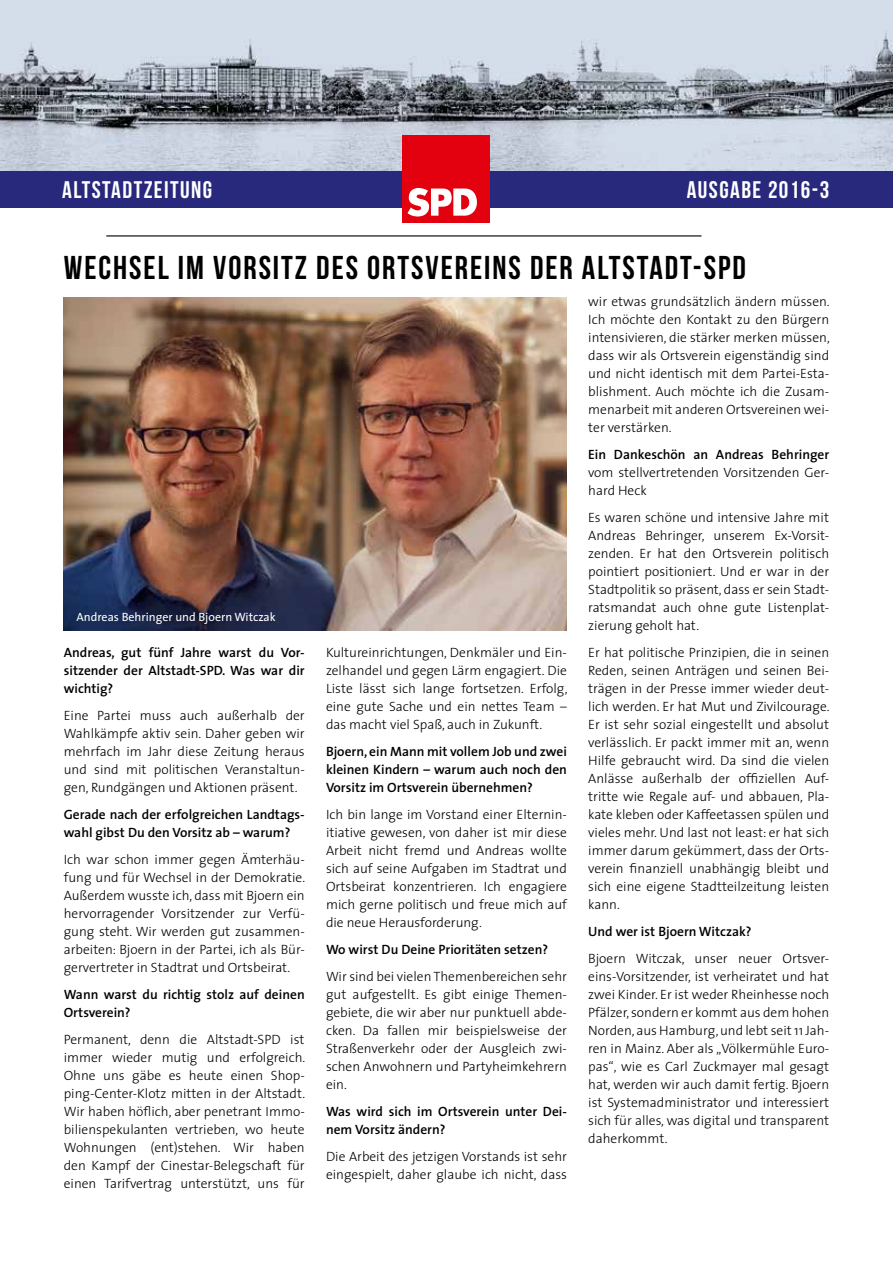
<style>
.page{position:relative;width:893px;height:1263px;background:#fff}
.page>*{position:absolute;margin:0;border:0;box-sizing:border-box;transform-origin:0 0}
.t1{font:33px "Bebas Neue";letter-spacing:.06em;color:#000}
.t2{font:24px "Bebas Neue";letter-spacing:.06em;color:#fff}
.t3{font:300 13.5px/18px "The Sans";color:#000;text-align:justify}
.t4{font:600 13.5px/18px "The Sans";color:#000}
.t5{font:12px "The Sans";color:#fff}
</style>
<div class="page">
<img style="left:64px;top:297px;width:503px;height:333px">
<svg style="left:0;top:0;width:893px;height:171px;background:#b3bbc6"></svg>
<div style="left:0;top:171px;width:893px;height:36px;background:#28297d"></div>
<div style="left:402px;top:135px;width:88px;height:88px;background:#e3000f"></div>
<svg style="left:407px;top:188px;width:70px;height:28px"></svg>
<hr style="left:106px;top:235px;width:595px;height:1px;background:#000">
<h2 class="t2" style="left:62px;top:177px;width:152px">ALTSTADTZEITUNG</h2>
<h2 class="t2" style="left:687px;top:177px;width:144px">AUSGABE 2016-3</h2>
<h1 class="t1" style="left:64px;top:249px;width:684px">WECHSEL IM VORSITZ DES ORTSVEREINS DER ALTSTADT-SPD</h1>
<p class="t5" style="left:77px;top:607px;width:201px">Andreas Behringer und Bjoern Witczak</p>
<p class="t4" style="left:64px;top:643px;width:242px;text-align:justify">Andreas, gut fünf Jahre warst du Vor&shy;sitzender der Altstadt-SPD. Was war dir wichtig?</p>
<p class="t3" style="left:64px;top:706px;width:242px">Eine Partei muss auch außerhalb der Wahlkämpfe aktiv sein. Daher geben wir mehrfach im Jahr diese Zeitung heraus und sind mit politischen Veranstaltun&shy;gen, Rundgängen und Aktionen präsent.</p>
<p class="t4" style="left:64px;top:805px;width:242px">Gerade nach der erfolgreichen Landtags&shy;wahl gibst Du den Vorsitz ab – warum?</p>
<p class="t3" style="left:64px;top:850px;width:243px">Ich war schon immer gegen Ämterhäu&shy;fung und für Wechsel in der Demokratie.<br>Außerdem wusste ich, dass mit Bjoern ein hervorragender Vorsitzender zur Verfü&shy;gung steht. Wir werden gut zusammen&shy;arbeiten: Bjoern in der Partei, ich als Bür&shy;gervertreter in Stadtrat und Ortsbeirat.</p>
<p class="t4" style="left:64px;top:985px;width:242px">Wann warst du richtig stolz auf deinen<br>Ortsverein?</p>
<p class="t3" style="left:64px;top:1030px;width:243px">Permanent, denn die Altstadt-SPD ist immer wieder mutig und erfolgreich.<br>Ohne uns gäbe es heute einen Shop&shy;ping-Center-Klotz mitten in der Altstadt.<br>Wir haben höflich, aber penetrant Immo&shy;bilienspekulanten vertrieben, wo heute Wohnungen (ent)stehen. Wir haben den Kampf der Cinestar-Belegschaft für einen Tarifvertrag unterstützt, uns für</p>
<p class="t3" style="left:326px;top:643px;width:243px">Kultureinrichtungen, Denkmäler und Ein&shy;zelhandel und gegen Lärm engagiert. Die Liste lässt sich lange fortsetzen. Erfolg, eine gute Sache und ein nettes Team – das macht viel Spaß, auch in Zukunft.</p>
<p class="t4" style="left:326px;top:742px;width:242px;text-align:justify">Bjoern, ein Mann mit vollem Job und zwei kleinen Kindern – warum auch noch den Vorsitz im Ortsverein übernehmen?</p>
<p class="t3" style="left:326px;top:805px;width:242px">Ich bin lange im Vorstand einer Elternin&shy;itiative gewesen, von daher ist mir diese Arbeit nicht fremd und Andreas wollte sich auf seine Aufgaben im Stadtrat und Ortsbeirat konzentrieren. Ich engagiere mich gerne politisch und freue mich auf die neue Herausforderung.</p>
<p class="t4" style="left:326px;top:940px;width:224px">Wo wirst Du Deine Prioritäten setzen?</p>
<p class="t3" style="left:326px;top:967px;width:242px">Wir sind bei vielen Themenbereichen sehr gut aufgestellt. Es gibt einige Themen&shy;gebiete, die wir aber nur punktuell abde&shy;cken. Da fallen mir beispielsweise der Straßenverkehr oder der Ausgleich zwi&shy;schen Anwohnern und Partyheimkehrern ein.</p>
<p class="t4" style="left:326px;top:1102px;width:242px">Was wird sich im Ortsverein unter Dei&shy;nem Vorsitz ändern?</p>
<p class="t3" style="left:326px;top:1147px;width:242px">Die Arbeit des jetzigen Vorstands ist sehr eingespielt, daher glaube ich nicht, dass</p>
<p class="t3" style="left:588px;top:292px;width:243px">wir etwas grundsätzlich ändern müssen.<br>Ich möchte den Kontakt zu den Bürgern intensivieren, die stärker merken müssen, dass wir als Ortsverein eigenständig sind und nicht identisch mit dem Partei-Esta&shy;blishment. Auch möchte ich die Zusam&shy;menarbeit mit anderen Ortsvereinen wei&shy;ter verstärken.</p>
<p class="t4" style="left:588px;top:445px;width:242px">Ein Dankeschön an Andreas Behringer</p>
<p class="t3" style="left:588px;top:463px;width:242px">vom stellvertretenden Vorsitzenden Ger&shy;hard Heck</p>
<p class="t3" style="left:588px;top:508px;width:242px">Es waren schöne und intensive Jahre mit Andreas Behringer, unserem Ex-Vorsit&shy;zenden. Er hat den Ortsverein politisch pointiert positioniert. Und er war in der Stadtpolitik so präsent, dass er sein Stadt&shy;ratsmandat auch ohne gute Listenplat&shy;zierung geholt hat.</p>
<p class="t3" style="left:588px;top:643px;width:243px">Er hat politische Prinzipien, die in seinen Reden, seinen Anträgen und seinen Bei&shy;trägen in der Presse immer wieder deut&shy;lich werden. Er hat Mut und Zivilcourage.<br>Er ist sehr sozial eingestellt und absolut verlässlich. Er packt immer mit an, wenn Hilfe gebraucht wird. Da sind die vielen Anlässe außerhalb der offiziellen Auf&shy;tritte wie Regale auf- und abbauen, Pla&shy;kate kleben oder Kaffeetassen spülen und vieles mehr. Und last not least: er hat sich immer darum gekümmert, dass der Orts&shy;verein finanziell unabhängig bleibt und sich eine eigene Stadtteilzeitung leisten kann.</p>
<p class="t4" style="left:588px;top:922px;width:165px">Und wer ist Bjoern Witczak?</p>
<p class="t3" style="left:588px;top:949px;width:242px">Bjoern Witczak, unser neuer Ortsver&shy;eins-Vorsitzender, ist verheiratet und hat zwei Kinder. Er ist weder Rheinhesse noch Pfälzer, sondern er kommt aus dem hohen Norden, aus Hamburg, und lebt seit 11 Jah&shy;ren in Mainz. Aber als „Völkermühle Euro&shy;pas“, wie es Carl Zuckmayer mal gesagt hat, werden wir auch damit fertig. Bjoern ist Systemadministrator und interessiert sich für alles, was digital und transparent daherkommt.</p>
</div>
